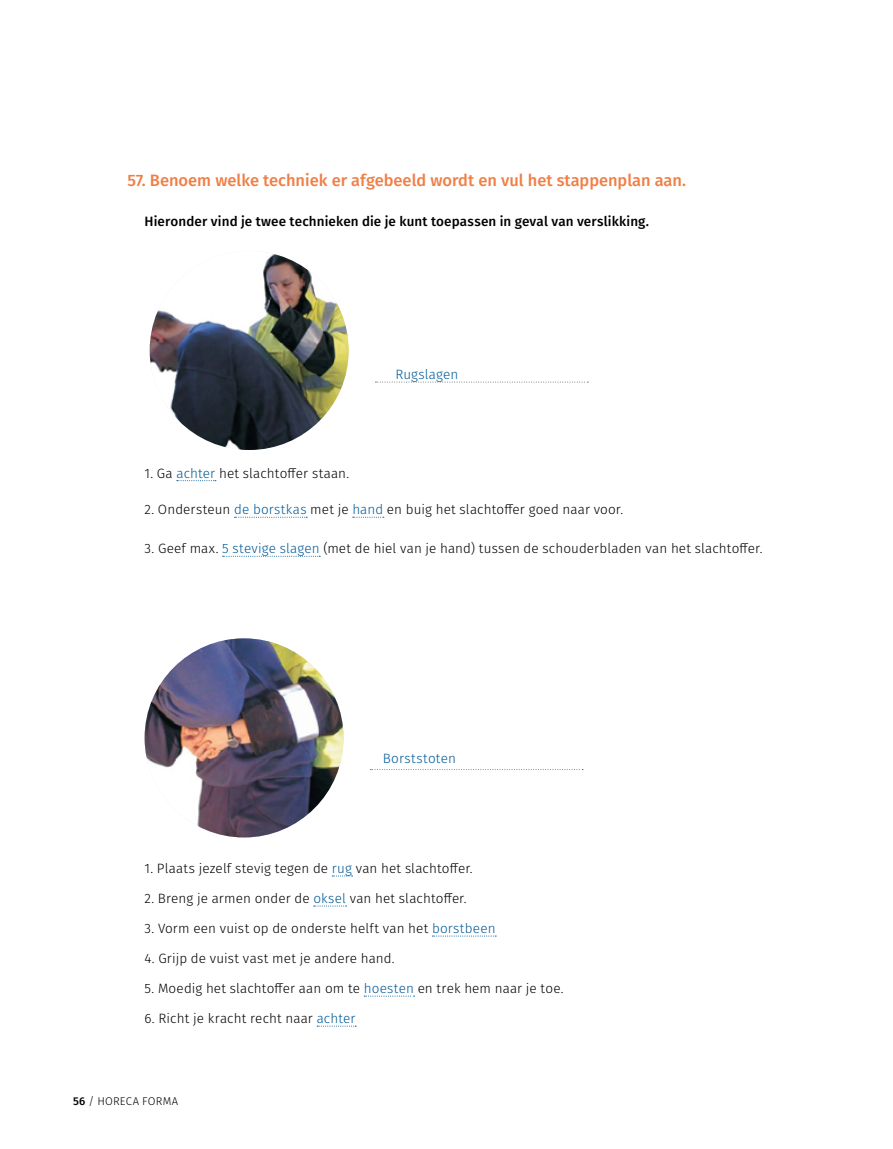
<style>
.page{position:relative;width:893px;height:1149px;background:#fff}
.page>*{position:absolute;margin:0;border:0;box-sizing:border-box;transform-origin:0 0}
.t1{font:500 16.5px "Fira Sans";color:#f07f45}
.t2{font:300 13.5px "Fira Sans";letter-spacing:.01em;color:#000}
.t3{font:500 13.5px "Fira Sans";letter-spacing:.01em;color:#000}
.t4{font:300 13.5px "Fira Sans";letter-spacing:.01em;color:#005996}
.t5{font:300 11.25px "Fira Sans";letter-spacing:.015em;color:#000}
.s1{color:#005996}
.s2{font-weight:500}
</style>
<div class="page">
<svg style="left:177px;top:480px;width:39px;height:1px"></svg>
<svg style="left:235px;top:516px;width:72px;height:1px"></svg>
<svg style="left:353px;top:516px;width:31px;height:1px"></svg>
<svg style="left:223px;top:555px;width:97px;height:1px"></svg>
<svg style="left:332px;top:875px;width:21px;height:1px"></svg>
<svg style="left:314px;top:905px;width:33px;height:1px"></svg>
<svg style="left:432px;top:935px;width:64px;height:1px"></svg>
<svg style="left:364px;top:995px;width:51px;height:1px"></svg>
<svg style="left:317px;top:1025px;width:39px;height:1px"></svg>
<img style="left:150px;top:251px;width:199px;height:199px;border-radius:99px">
<svg style="left:375px;top:381px;width:213px;height:1px"></svg>
<img style="left:145px;top:638px;width:199px;height:199px;border-radius:99px">
<svg style="left:370px;top:769px;width:213px;height:1px"></svg>
<p class="t1" style="left:128px;top:167px;width:560px">57. Benoem welke techniek er afgebeeld wordt en vul het stappenplan aan.</p>
<p class="t3" style="left:145px;top:211px;width:506px">Hieronder vind je twee technieken die je kunt toepassen in geval van verslikking.</p>
<p class="t4" style="left:395px;top:364px;width:64px">Rugslagen</p>
<p class="t2" style="left:145px;top:463px;width:206px">1. Ga <span class="s1">achter</span> het slachtoffer staan.</p>
<p class="t2" style="left:145px;top:499px;width:480px">2. Ondersteun <span class="s1">de borstkas</span> met je <span class="s1">hand</span> en buig het slachtoffer goed naar voor.</p>
<p class="t2" style="left:145px;top:538px;width:619px">3. Geef max. <span class="s1">5 stevige slagen</span> (met de hiel van je hand) tussen de schouderbladen van het slachtoffer.</p>
<p class="t4" style="left:383px;top:748px;width:74px">Borststoten</p>
<p class="t2" style="left:145px;top:858px;width:330px">1. Plaats jezelf stevig tegen de <span class="s1">rug</span> van het slachtoffer.</p>
<p class="t2" style="left:145px;top:888px;width:324px">2. Breng je armen onder de <span class="s1">oksel</span> van het slachtoffer.</p>
<p class="t2" style="left:145px;top:918px;width:352px">3. Vorm een vuist op de onderste helft van het <span class="s1">borstbeen</span></p>
<p class="t2" style="left:145px;top:948px;width:252px">4. Grijp de vuist vast met je andere hand.</p>
<p class="t2" style="left:145px;top:978px;width:420px">5. Moedig het slachtoffer aan om te <span class="s1">hoesten</span> en trek hem naar je toe.</p>
<p class="t2" style="left:145px;top:1008px;width:212px">6. Richt je kracht recht naar <span class="s1">achter</span></p>
<p class="t5" style="left:73px;top:1093px;width:107px"><span class="s2">56</span> / HORECA FORMA</p>
</div>
